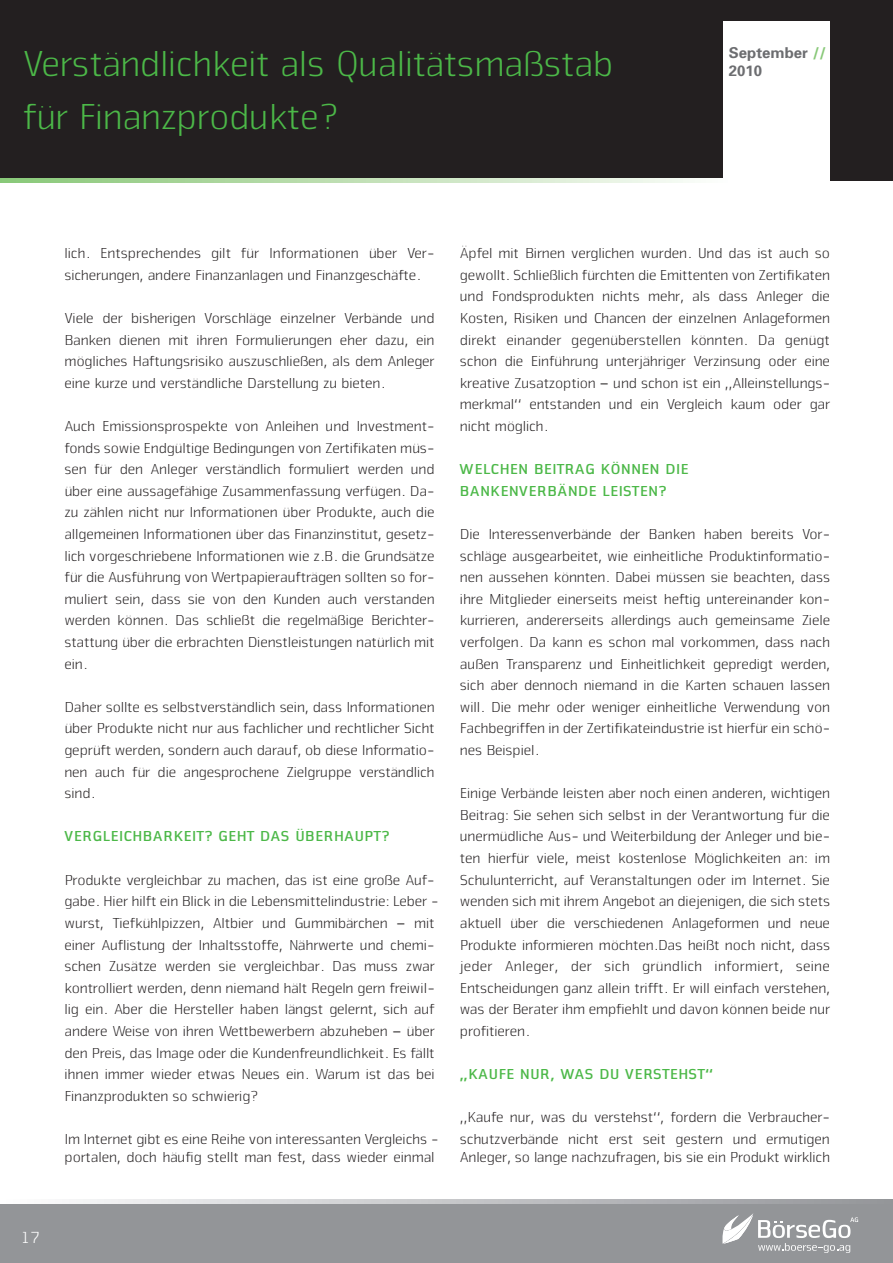
<style>
.page{position:relative;width:893px;height:1263px;background:#fff}
.page>*{position:absolute;margin:0;border:0;box-sizing:border-box;transform-origin:0 0}
.t1{font:300 37.5px/52.5px "Nuri";color:#4cb848}
.t2{font:300 18px "Nuri";color:#fff}
.t3{font:300 15px/21.6px "Nuri";color:#231f20;text-align:justify}
.t4{font:700 15px/21.6px "Nuri";letter-spacing:.06em;color:#4cb848}
.t5{font:700 15px/18px "Univers";color:#6c6d70}
.s1{color:#88c878}
</style>
<div class="page">
<div style="left:0;top:0;width:893px;height:180px;background:#231f20"></div>
<div style="left:723px;top:21px;width:106px;height:168px;background:#fff"></div>
<svg style="left:0;top:179px;width:723px;height:4px;background:#c1e0b7"></svg>
<div style="left:0;top:1201px;width:893px;height:62px;background:#939598"></div>
<svg style="left:722px;top:1214px;width:136px;height:39px"></svg>
<svg style="left:0;top:1199px;width:893px;height:4px;background:#c7c8cb"></svg>
<h1 class="t1" style="left:21px;top:41px;width:592px">Verständlichkeit als Qualitätsmaßstab für Finanzprodukte?</h1>
<p class="t5" style="left:729px;top:45px;width:99px">September <span class="s1">//<br></span>2010</p>
<p class="t3" style="left:64px;top:244px;width:372px">lich. Entsprechendes gilt für Informationen über Ver - sicherungen, andere Finanzanlagen und Finanzgeschäfte.</p>
<p class="t3" style="left:64px;top:309px;width:372px">Viele der bisherigen Vorschläge einzelner Verbände und Banken dienen mit ihren Formulierungen eher dazu, ein mögliches Haftungsrisiko auszuschließen, als dem Anleger eine kurze und verständliche Darstellung zu bieten.</p>
<p class="t3" style="left:64px;top:417px;width:372px">Auch Emissionsprospekte von Anleihen und Invest ment - fonds sowie Endgültige Bedingungen von Zertifikaten müs&shy;sen für den Anleger verständlich formuliert werden und über eine aussagefähige Zusammenfassung verfügen. Da - zu zählen nicht nur Informationen über Produkte, auch die allgemeinen Informationen über das Finanzinstitut, gesetz&shy;lich vorgeschriebene Informationen wie z.B. die Grundsätze für die Ausführung von Wertpapieraufträgen sollten so for&shy;muliert sein, dass sie von den Kunden auch verstanden werden können. Das schließt die regelmäßige Bericht er - stat tung über die erbrachten Dienstleistungen natürlich mit ein.</p>
<p class="t3" style="left:64px;top:697px;width:372px">Daher sollte es selbstverständlich sein, dass Informationen über Produkte nicht nur aus fachlicher und rechtlicher Sicht ge prüft werden, sondern auch darauf, ob diese Infor ma ti o - nen auch für die angesprochene Zielgruppe verständlich sind.</p>
<p class="t4" style="left:64px;top:827px;width:326px">VERGLEICHBARKEIT? GEHT DAS ÜBERHAUPT?</p>
<p class="t3" style="left:64px;top:870px;width:376px;text-align:left">Produkte vergleichbar zu machen, das ist eine große Auf - ga be. Hier hilft ein Blick in die Lebensmittelindustrie: Leber - wurst, Tiefkühlpizzen, Altbier und Gummibärchen – mit einer Auflistung der Inhaltsstoffe, Nährwerte und chemi&shy;schen Zusätze werden sie vergleichbar. Das muss zwar kontrolliert werden, denn niemand hält Regeln gern freiwil&shy;lig ein. Aber die Hersteller haben längst gelernt, sich auf an dere Weise von ihren Wettbewerbern abzuheben – über den Preis, das Image oder die Kundenfreundlichkeit. Es fällt ihnen immer wieder etwas Neues ein. Warum ist das bei Finanzprodukten so schwierig?</p>
<p class="t3" style="left:64px;top:1131px;width:375px;line-height:18px">Im Internet gibt es eine Reihe von interessanten Vergleichs - portalen, doch häufig stellt man fest, dass wieder einmal</p>
<p class="t3" style="left:459px;top:244px;width:372px">Äpfel mit Birnen verglichen wurden. Und das ist auch so gewollt. Schließlich fürchten die Emittenten von Zertifikaten und Fondsprodukten nichts mehr, als dass Anleger die Kosten, Risiken und Chancen der einzelnen Anlageformen direkt einander gegenüberstellen könnten. Da genügt schon die Einführung unterjähriger Verzinsung oder eine kreative Zusatzoption – und schon ist ein „Alleinstellungs - merk mal“ entstanden und ein Vergleich kaum oder gar nicht möglich.</p>
<p class="t4" style="left:459px;top:460px;width:230px">WELCHEN BEITRAG KÖNNEN DIE<br>BANKENVERBÄNDE LEISTEN?</p>
<p class="t3" style="left:459px;top:525px;width:372px">Die Interessenverbände der Banken haben bereits Vor - schläge ausgearbeitet, wie einheitliche Produktinformatio - nen aussehen könnten. Dabei müssen sie beachten, dass ihre Mitglieder einerseits meist heftig untereinander kon&shy;kurrieren, andererseits allerdings auch gemeinsame Ziele verfolgen. Da kann es schon mal vorkommen, dass nach außen Transparenz und Einheitlichkeit gepredigt werden, sich aber dennoch niemand in die Karten schauen lassen will. Die mehr oder weniger einheitliche Verwendung von Fachbegriffen in der Zertifikateindustrie ist hierfür ein schö&shy;nes Beispiel.</p>
<p class="t3" style="left:459px;top:784px;width:372px">Einige Verbände leisten aber noch einen anderen, wichtigen Beitrag: Sie sehen sich selbst in der Verantwortung für die unermüdliche Aus- und Weiterbildung der Anleger und bie&shy;ten hierfür viele, meist kostenlose Möglichkeiten an: im Schulunterricht, auf Veranstaltungen oder im Internet. Sie wenden sich mit ihrem Angebot an diejenigen, die sich stets aktuell über die verschiedenen Anlageformen und neue Produkte informieren möchten.Das heißt noch nicht, dass jeder Anleger, der sich gründlich informiert, seine Entscheidungen ganz allein trifft. Er will einfach verstehen, was der Berater ihm empfiehlt und davon können beide nur profitieren.</p>
<p class="t4" style="left:459px;top:1065px;width:254px">„KAUFE NUR, WAS DU VERSTEHST“</p>
<p class="t3" style="left:459px;top:1108px;width:371px">„Kaufe nur, was du verstehst“, fordern die Verbrau cher - schutz verbände nicht erst seit gestern und ermutigen</p>
<p class="t3" style="left:459px;top:1147px;width:372px">Anleger, so lange nachzufragen, bis sie ein Produkt wirklich</p>
<p class="t2" style="left:21px;top:1231px;width:21px">17</p>
</div>
